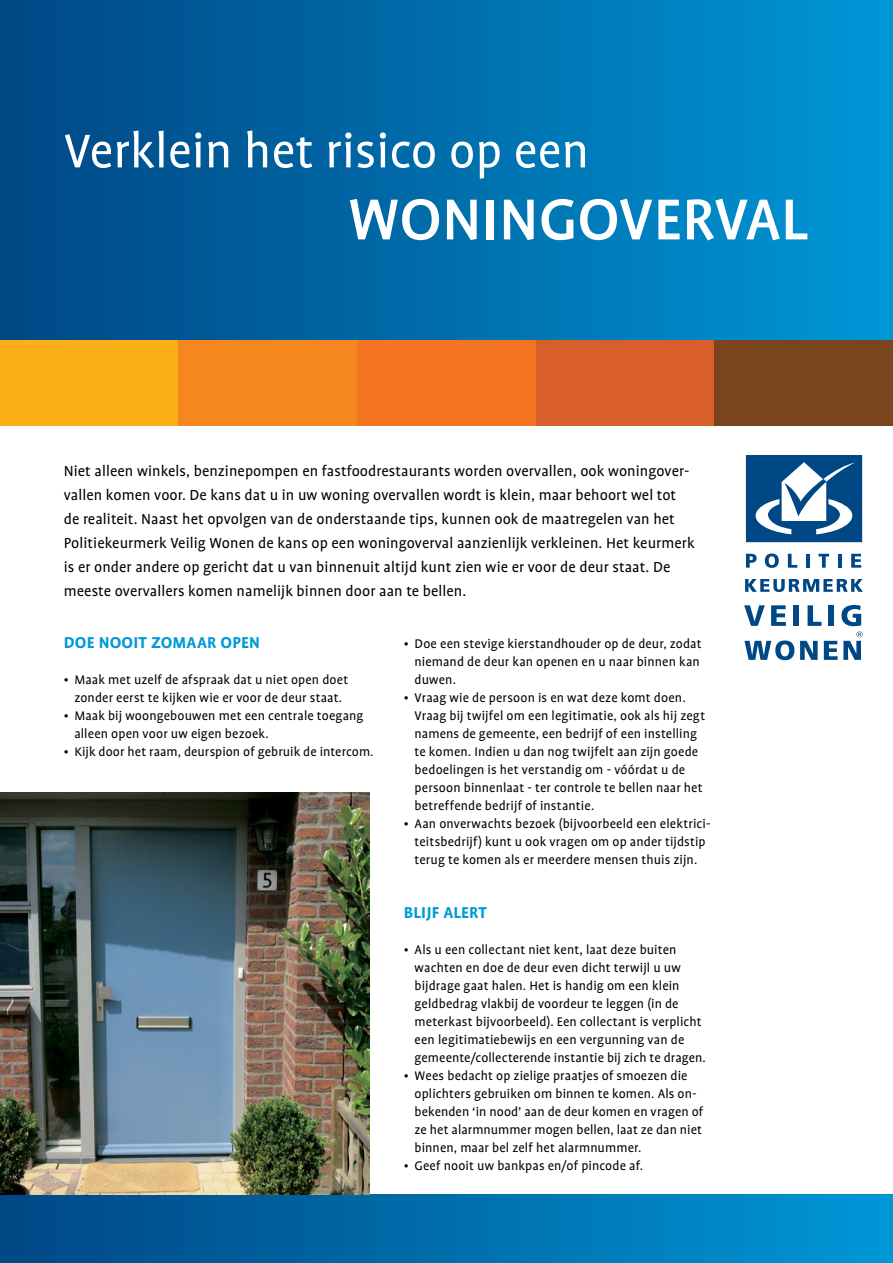
<style>
.page{position:relative;width:893px;height:1263px;background:#fff}
.page>*{position:absolute;margin:0;border:0;box-sizing:border-box;transform-origin:0 0}
.t1{font:500 66px "Profile";color:#fff}
.t2{font:54px "Profile";color:#fff}
.t3{font:700 18px "Profile";letter-spacing:.01em;color:#0099d8}
.t4{font:16.5px/24px "Profile";letter-spacing:.005em;color:#000}
.t5{font:14.25px/18px "Profile";letter-spacing:.005em;color:#000}
</style>
<div class="page">
<div style="left:0;top:0;width:893px;height:340px;background:linear-gradient(to right,#004684,#0097d6)"></div>
<div style="left:0;top:1195px;width:893px;height:68px;background:linear-gradient(to right,#004684,#0097d6)"></div>
<div style="left:0;top:340px;width:179px;height:85px;background:#fcaf17"></div>
<div style="left:179px;top:340px;width:178px;height:85px;background:#f6861f"></div>
<div style="left:357px;top:340px;width:179px;height:85px;background:#f47421"></div>
<div style="left:536px;top:340px;width:178px;height:85px;background:#d85f29"></div>
<div style="left:714px;top:340px;width:179px;height:85px;background:#7a451c"></div>
<svg style="left:746px;top:554px;width:11px;height:14px"></svg>
<svg style="left:765px;top:553px;width:14px;height:15px"></svg>
<svg style="left:788px;top:554px;width:9px;height:14px"></svg>
<hr style="left:806px;top:554px;width:4px;height:14px;background:#004785">
<svg style="left:818px;top:554px;width:11px;height:14px"></svg>
<hr style="left:838px;top:554px;width:3px;height:14px;background:#004785">
<svg style="left:851px;top:554px;width:10px;height:14px"></svg>
<svg style="left:745px;top:579px;width:118px;height:13px"></svg>
<svg style="left:744px;top:605px;width:21px;height:21px"></svg>
<svg style="left:771px;top:605px;width:15px;height:21px"></svg>
<div style="left:794px;top:605px;width:5px;height:21px;background:#004785"></div>
<svg style="left:744px;top:640px;width:50px;height:20px"></svg>
<svg style="left:800px;top:605px;width:63px;height:55px"></svg>
<svg style="left:746px;top:455px;width:116px;height:87px"></svg>
<img style="left:0;top:792px;width:370px;height:403px">
<h2 class="t2" style="left:64px;top:123px;width:527px">Verklein het risico op een</h2>
<h1 class="t1" style="left:348px;top:185px;width:461px">WONINGOVERVAL</h1>
<p class="t4" style="left:64px;top:459px;width:632px">Niet alleen winkels, benzinepompen en fastfoodrestaurants worden overvallen, ook woningover&shy;vallen komen voor. De kans dat u in uw woning overvallen wordt is klein, maar behoort wel tot de realiteit. Naast het opvolgen van de onderstaande tips, kunnen ook de maatregelen van het Politiekeurmerk Veilig Wonen de kans op een woningoverval aanzienlijk verkleinen. Het keurmerk is er onder andere op gericht dat u van binnenuit altijd kunt zien wie er voor de deur staat. De meeste overvallers komen namelijk binnen door aan te bellen.</p>
<p class="t3" style="left:64px;top:633px;width:198px">DOE NOOIT ZOMAAR OPEN</p>
<p class="t5" style="left:64px;top:671px;width:286px;text-align:center">• Maak met uzelf de afspraak dat u niet open doet zonder eerst te kijken wie er voor de deur staat.</p>
<p class="t5" style="left:74px;top:707px;width:291px;text-indent:-11px">• Maak bij woongebouwen met een centrale toegang alleen open voor uw eigen bezoek.</p>
<p class="t5" style="left:64px;top:743px;width:311px">• Kijk door het raam, deurspion of gebruik de intercom.</p>
<p class="t5" style="left:415px;top:635px;width:288px;text-indent:-11px">• Doe een stevige kierstandhouder op de deur, zodat niemand de deur kan openen en u naar binnen kan duwen.</p>
<p class="t5" style="left:415px;top:689px;width:292px;text-indent:-11px">• Vraag wie de persoon is en wat deze komt doen.<br>Vraag bij twijfel om een legitimatie, ook als hij zegt namens de gemeente, een bedrijf of een instelling te komen. Indien u dan nog twijfelt aan zijn goede bedoelingen is het verstandig om - vóórdat u de persoon binnenlaat - ter controle te bellen naar het betreffende bedrijf of instantie.</p>
<p class="t5" style="left:404px;top:815px;width:308px;text-align:center">• Aan onverwachts bezoek (bijvoorbeeld een elektrici&shy;teitsbedrijf) kunt u ook vragen om op ander tijdstip terug te komen als er meerdere mensen thuis zijn.</p>
<p class="t3" style="left:404px;top:903px;width:84px">BLIJF ALERT</p>
<p class="t5" style="left:415px;top:941px;width:293px;text-indent:-11px">• Als u een collectant niet kent, laat deze buiten wachten en doe de deur even dicht terwijl u uw bijdrage gaat halen. Het is handig om een klein geldbedrag vlakbij de voordeur te leggen (in de meterkast bijvoorbeeld). Een collectant is verplicht een legitimatiebewijs en een vergunning van de gemeente/collecterende instantie bij zich te dragen.</p>
<p class="t5" style="left:415px;top:1067px;width:290px;text-indent:-11px">• Wees bedacht op zielige praatjes of smoezen die oplichters gebruiken om binnen te komen. Als on&shy;bekenden ‘in nood’ aan de deur komen en vragen of ze het alarmnummer mogen bellen, laat ze dan niet binnen, maar bel zelf het alarmnummer.</p>
<p class="t5" style="left:404px;top:1157px;width:241px">• Geef nooit uw bankpas en/of pincode af.</p>
</div>
